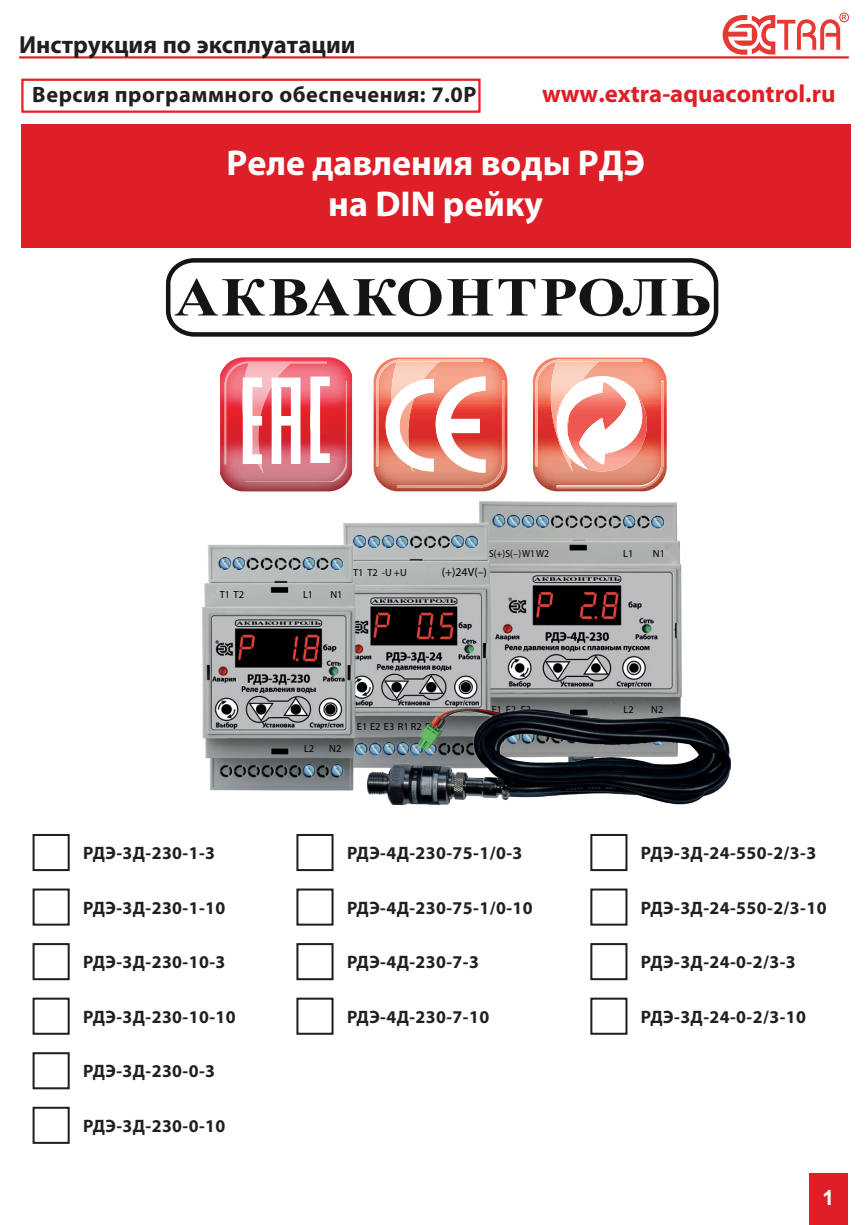
<style>
.page{position:relative;width:868px;height:1225px;background:#fff}
.page>*{position:absolute;margin:0;border:0;box-sizing:border-box;transform-origin:0 0}
.t1{font:700 36px/40.5px "Myriad Pro";color:#fff;text-align:center}
.t2{font:700 24.75px "Myriad Pro";color:#de1f27}
.t3{font:700 24.75px "Myriad Pro";color:#211e1e}
.t4{font:700 22.28px "Myriad Pro";letter-spacing:.025em;color:#231f20}
.t5{font:700 20.93px "Arial";color:#fff}
.t6{font:700 18px "Myriad Pro";letter-spacing:.025em;color:#231f20}
.t7{font:11.92px "Myriad Pro";color:#000001}
.t8{font:10.35px "Myriad Pro";color:#000001}
.t9{font:10.35px "Myriad Pro";color:#000001;scale:.93 1}
.s1{color:#231f20}
</style>
<div class="page">
<div style="left:809px;top:1174px;width:38px;height:51px;background:#de1f27"></div>
<div style="left:21px;top:79px;width:459px;height:34px;border:2px solid #ee1d23"></div>
<div style="left:21px;top:124px;width:829px;height:123px;background:#de1f27"></div>
<img style="left:373px;top:357px;width:134px;height:134px">
<img style="left:397px;top:380px;width:107px;height:107px">
<img style="left:390px;top:466px;width:49px;height:6px">
<img style="left:376px;top:359px;width:107px;height:107px">
<img style="left:397px;top:361px;width:43px;height:1px">
<img style="left:533px;top:357px;width:133px;height:134px">
<img style="left:556px;top:381px;width:107px;height:108px">
<img style="left:549px;top:466px;width:50px;height:6px">
<img style="left:535px;top:359px;width:107px;height:107px">
<img style="left:556px;top:361px;width:43px;height:1px">
<img style="left:220px;top:357px;width:132px;height:134px">
<svg style="left:224px;top:361px;width:122px;height:121px"></svg>
<svg style="left:165px;top:258px;width:554px;height:79px"></svg>
<div style="left:590px;top:834px;width:37px;height:37px;border:2px solid #231f20"></div>
<div style="left:590px;top:888px;width:37px;height:37px;border:2px solid #231f20"></div>
<div style="left:590px;top:943px;width:37px;height:37px;border:2px solid #231f20"></div>
<div style="left:590px;top:997px;width:37px;height:37px;border:2px solid #231f20"></div>
<div style="left:296px;top:834px;width:37px;height:37px;border:2px solid #231f20"></div>
<div style="left:296px;top:888px;width:37px;height:37px;border:2px solid #231f20"></div>
<div style="left:296px;top:943px;width:37px;height:37px;border:2px solid #231f20"></div>
<div style="left:296px;top:997px;width:37px;height:37px;border:2px solid #231f20"></div>
<div style="left:33px;top:834px;width:37px;height:37px;border:2px solid #231f20"></div>
<div style="left:33px;top:888px;width:37px;height:37px;border:2px solid #231f20"></div>
<div style="left:33px;top:943px;width:37px;height:37px;border:2px solid #231f20"></div>
<div style="left:33px;top:997px;width:37px;height:37px;border:2px solid #231f20"></div>
<div style="left:33px;top:1052px;width:37px;height:37px;border:2px solid #231f20"></div>
<div style="left:33px;top:1106px;width:37px;height:37px;border:2px solid #231f20"></div>
<img style="left:479px;top:501px;width:202px;height:205px">
<svg style="left:493px;top:515px;width:55px;height:12px"></svg>
<svg style="left:623px;top:515px;width:11px;height:12px"></svg>
<svg style="left:651px;top:516px;width:12px;height:11px"></svg>
<img style="left:343px;top:521px;width:148px;height:247px">
<svg style="left:354px;top:536px;width:53px;height:11px"></svg>
<svg style="left:452px;top:536px;width:25px;height:11px"></svg>
<svg style="left:355px;top:743px;width:12px;height:11px"></svg>
<img style="left:355px;top:716px;width:12px;height:21px">
<img style="left:355px;top:560px;width:134px;height:24px">
<img style="left:202px;top:543px;width:153px;height:248px">
<svg style="left:303px;top:765px;width:11px;height:11px"></svg>
<svg style="left:331px;top:765px;width:11px;height:11px"></svg>
<svg style="left:219px;top:557px;width:25px;height:12px"></svg>
<svg style="left:303px;top:558px;width:11px;height:10px"></svg>
<svg style="left:331px;top:558px;width:11px;height:11px"></svg>
<img style="left:367px;top:706px;width:363px;height:100px">
<svg style="left:722px;top:13px;width:126px;height:42px"></svg>
<hr style="left:19px;top:56px;width:829px;height:2px;background:#de1f27">
<h2 class="t3" style="left:19px;top:28px;width:338px">Инструкция по эксплуатации</h2>
<p class="t4" style="left:32px;top:79px;width:445px">Версия программного обеспечения: 7.0Р</p>
<h2 class="t2" style="left:542px;top:78px;width:295px">www.extra-aquacontrol.ru</h2>
<h1 class="t1" style="left:226px;top:142px;width:420px">Реле давления воды РДЭ на DIN рейку</h1>
<p class="t9" style="left:489px;top:547px;width:66px">S(+)S(<span class="s1">–</span>)W1W2</p>
<p class="t8" style="left:652px;top:547px;width:14px">N1</p>
<p class="t8" style="left:623px;top:547px;width:12px">L1</p>
<p class="t8" style="left:220px;top:588px;width:26px">T1 T2</p>
<p class="t8" style="left:330px;top:588px;width:14px">N1</p>
<p class="t8" style="left:303px;top:588px;width:12px">L1</p>
<p class="t8" style="left:353px;top:566px;width:55px">T1 T2 -U +U</p>
<p class="t7" style="left:441px;top:565px;width:47px">(+)24V(–)</p>
<p class="t6" style="left:83px;top:841px;width:133px">РДЭ-3Д-230-1-3</p>
<p class="t6" style="left:83px;top:896px;width:144px">РДЭ-3Д-230-1-10</p>
<p class="t6" style="left:83px;top:950px;width:144px">РДЭ-3Д-230-10-3</p>
<p class="t6" style="left:83px;top:1005px;width:154px">РДЭ-3Д-230-10-10</p>
<p class="t6" style="left:83px;top:1059px;width:133px">РДЭ-3Д-230-0-3</p>
<p class="t6" style="left:83px;top:1114px;width:144px">РДЭ-3Д-230-0-10</p>
<p class="t8" style="left:304px;top:742px;width:12px">L2</p>
<p class="t8" style="left:329px;top:742px;width:14px">N2</p>
<p class="t8" style="left:357px;top:720px;width:80px">E1 E2 E3 R1 R2 R3</p>
<p class="t8" style="left:492px;top:703px;width:41px">E1 E2 E3</p>
<p class="t8" style="left:623px;top:703px;width:12px">L2</p>
<p class="t8" style="left:651px;top:703px;width:14px">N2</p>
<p class="t6" style="left:347px;top:841px;width:177px">РДЭ-4Д-230-75-1/0-3</p>
<p class="t6" style="left:347px;top:896px;width:187px">РДЭ-4Д-230-75-1/0-10</p>
<p class="t6" style="left:347px;top:950px;width:133px">РДЭ-4Д-230-7-3</p>
<p class="t6" style="left:347px;top:1005px;width:144px">РДЭ-4Д-230-7-10</p>
<p class="t6" style="left:640px;top:841px;width:177px">РДЭ-3Д-24-550-2/3-3</p>
<p class="t6" style="left:640px;top:896px;width:187px">РДЭ-3Д-24-550-2/3-10</p>
<p class="t6" style="left:640px;top:950px;width:156px">РДЭ-3Д-24-0-2/3-3</p>
<p class="t6" style="left:640px;top:1005px;width:166px">РДЭ-3Д-24-0-2/3-10</p>
<p class="t5" style="left:822px;top:1182px;width:13px">1</p>
</div>
